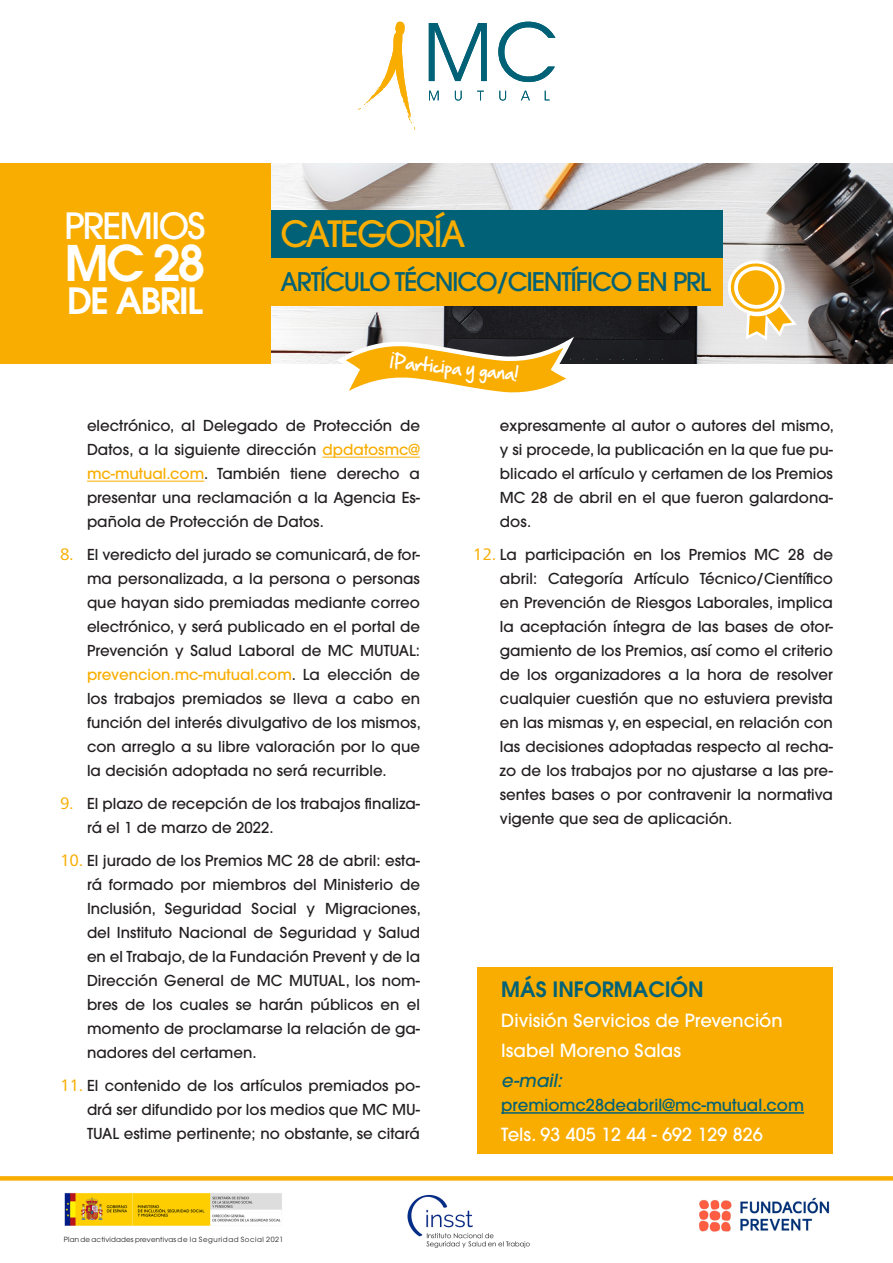
<style>
.page{position:relative;width:893px;height:1263px;background:#fff}
.page>*{position:absolute;margin:0;border:0;box-sizing:border-box;transform-origin:0 0}
.t1{font:600 48.75px "ITC Avant Garde Std";color:#fff}
.t2{font:500 36px "ITC Avant Garde Std";letter-spacing:-.05em;color:#f9ad00}
.t3{font:500 36px "ITC Avant Garde Std";letter-spacing:-.05em;color:#fff}
.t4{font:600 36px "ITC Avant Garde Std";letter-spacing:-.05em;color:#fff}
.t5{font:500 25.5px "ITC Avant Garde Std";letter-spacing:-.05em;color:#016176}
.Texto_normal{font:600 21px "ITC Avant Garde Std";color:#016176}
.Texto_normal-2{font:500 18px "ITC Avant Garde Std";color:#fff}
.Texto_normal-3{font:italic 500 18px "ITC Avant Garde Std";color:#016176}
.Texto_normal-4{font:500 16.5px "ITC Avant Garde Std";color:#016176}
.t6{font:15.75px "Hand Of Sean";color:#fff}
.t7{font:500 15px/24px "ITC Avant Garde Std";color:#231f20;text-align:justify}
.t8{font:7.05px "ITC Avant Garde Pro";letter-spacing:.02em;color:#231f20}
.s1{color:#f9ad00}
.s2{font-family:"Frutiger Neue LT Pro";font-weight:400;font-size:16.5px;color:#f9ad00}
</style>
<div class="page">
<img style="left:270px;top:164px;width:623px;height:200px">
<div style="left:0;top:1176px;width:893px;height:5px;background:#f9ad00"></div>
<div style="left:270px;top:258px;width:452px;height:48px;background:#f9ad00"></div>
<div style="left:270px;top:210px;width:452px;height:48px;background:#016176"></div>
<div style="left:0;top:163px;width:270px;height:201px;background:#f9ad00"></div>
<svg style="left:332px;top:336px;width:250px;height:57px"></svg>
<svg style="left:358px;top:22px;width:58px;height:108px"></svg>
<svg style="left:498px;top:22px;width:57px;height:60px"></svg>
<svg style="left:455px;top:91px;width:7px;height:10px"></svg>
<svg style="left:477px;top:91px;width:7px;height:9px"></svg>
<svg style="left:499px;top:91px;width:7px;height:10px"></svg>
<svg style="left:521px;top:91px;width:9px;height:9px"></svg>
<svg style="left:545px;top:91px;width:5px;height:9px"></svg>
<svg style="left:429px;top:23px;width:58px;height:58px"></svg>
<svg style="left:429px;top:91px;width:10px;height:9px"></svg>
<svg style="left:726px;top:259px;width:73px;height:84px"></svg>
<img style="left:407px;top:1194px;width:123px;height:54px">
<img style="left:699px;top:1197px;width:131px;height:35px">
<img style="left:64px;top:1193px;width:218px;height:33px">
<hr style="left:322px;top:457px;width:98px;height:1px;background:#f9ad00">
<hr style="left:87px;top:481px;width:117px;height:1px;background:#f9ad00">
<div style="left:477px;top:968px;width:356px;height:186px;background:#f9ad00"></div>
<hr style="left:501px;top:1112px;width:303px;height:2px;background:#016176">
<h2 class="t3" style="left:65px;top:203px;width:142px">PREMIOS</h2>
<h2 class="t2" style="left:280px;top:211px;width:187px">CATEGORÍA</h2>
<h1 class="t1" style="left:65px;top:231px;width:142px">MC 28</h1>
<h2 class="t4" style="left:67px;top:278px;width:137px">DE ABRIL</h2>
<h3 class="t5" style="left:280px;top:266px;width:432px">ARTÍCULO TÉCNICO/CIENTÍFICO EN PRL</h3>
<p class="t6" style="left:392px;top:347px;width:130px;rotate:6deg">¡Participa y gana!</p>
<p class="t7" style="left:87px;top:414px;width:335px">electrónico, al Delegado de Protección de Datos, a la siguiente dirección <span class="s1">dpdatosmc@ mc-mutual.com</span>. También tiene derecho a presentar una reclamación a la Agencia Es&shy;pañola de Protección de Datos.</p>
<p class="t7" style="left:87px;top:543px;width:336px;text-indent:-27px"><span class="s2">8.</span> El veredicto del jurado se comunicará, de for&shy;ma personalizada, a la persona o personas que hayan sido premiadas mediante correo electrónico, y será publicado en el portal de Prevención y Salud Laboral de MC MUTUAL: <span class="s1">prevencion.mc-mutual.com</span>. La elección de los trabajos premiados se lleva a cabo en función del interés divulgativo de los mismos, con arreglo a su libre valoración por lo que la decisión adoptada no será recurrible.</p>
<p class="t7" style="left:87px;top:792px;width:335px;text-indent:-27px"><span class="s2">9.</span> El plazo de recepción de los trabajos finaliza&shy;rá el 1 de marzo de 2022.</p>
<p class="t7" style="left:87px;top:849px;width:336px;text-indent:-27px"><span class="s2">10.</span> El jurado de los Premios MC 28 de abril: esta&shy;rá formado por miembros del Ministerio de Inclusión, Seguridad Social y Migraciones, del Instituto Nacional de Seguridad y Salud en el Trabajo, de la Fundación Prevent y de la Dirección General de MC MUTUAL, los nom&shy;bres de los cuales se harán públicos en el momento de proclamarse la relación de ga&shy;nadores del certamen.</p>
<p class="t7" style="left:87px;top:1074px;width:335px;text-indent:-27px"><span class="s2">11.</span> El contenido de los artículos premiados po&shy;drá ser difundido por los medios que MC MU-TUAL estime pertinente; no obstante, se citará</p>
<p class="t8" style="left:64px;top:1235px;width:221px">Plan de actividades preventivas de la Seguridad Social 2021</p>
<p class="t7" style="left:500px;top:414px;width:336px">expresamente al autor o autores del mismo, y si procede, la publicación en la que fue pu&shy;blicado el artículo y certamen de los Premios MC 28 de abril en el que fueron galardona&shy;dos.</p>
<p class="t7" style="left:500px;top:543px;width:335px;text-indent:-27px"><span class="s2">12.</span> La participación en los Premios MC 28 de abril: Categoría Artículo Técnico/Científico en Prevención de Riesgos Laborales, implica la aceptación íntegra de las bases de otor&shy;gamiento de los Premios, así como el criterio de los organizadores a la hora de resolver cualquier cuestión que no estuviera prevista en las mismas y, en especial, en relación con las decisiones adoptadas respecto al recha&shy;zo de los trabajos por no ajustarse a las pre&shy;sentes bases o por contravenir la normativa vigente que sea de aplicación.</p>
<p class="Texto_normal" style="left:501px;top:975px;width:204px">MÁS INFORMACIÓN</p>
<p class="Texto_normal-2" style="left:501px;top:1009px;width:283px">División Servicios de Prevención</p>
<p class="Texto_normal-2" style="left:501px;top:1039px;width:181px">Isabel Moreno Salas</p>
<p class="Texto_normal-3" style="left:501px;top:1069px;width:66px">e-mail:</p>
<p class="Texto_normal-4" style="left:501px;top:1094px;width:304px">premiomc28deabril@mc-mutual.com</p>
<p class="Texto_normal-2" style="left:501px;top:1123px;width:263px">Tels. 93 405 12 44 - 692 129 826</p>
</div>
